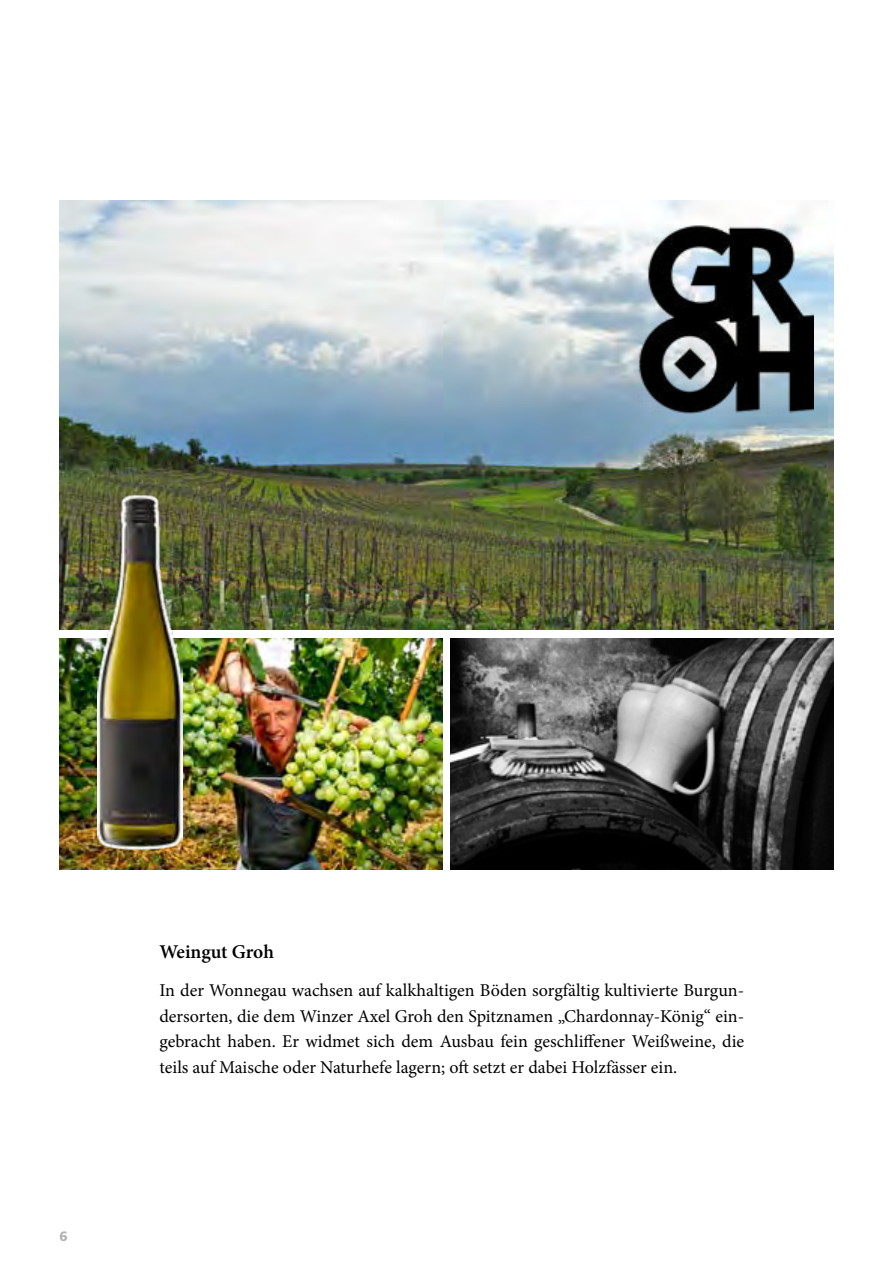
<style>
.page{position:relative;width:893px;height:1263px;background:#fff}
.page>*{position:absolute;margin:0;border:0;box-sizing:border-box;transform-origin:0 0}
.t1{font:600 19.5px "Minion Pro";letter-spacing:-.01em;color:#000}
.t2{font:18px/25.5px "Minion Pro";color:#000;text-align:justify}
.t3{font:900 13.5px "Frutiger";color:#b3b2b2}
</style>
<div class="page">
<img style="left:451px;top:638px;width:382px;height:231px">
<img style="left:60px;top:200px;width:773px;height:430px">
<img style="left:60px;top:638px;width:382px;height:231px">
<img style="left:98px;top:494px;width:84px;height:357px">
<img style="left:639px;top:224px;width:175px;height:190px">
<p class="t3" style="left:60px;top:1228px;width:10px">6</p>
<p class="t1" style="left:159px;top:938px;width:116px">Weingut Groh</p>
<p class="t2" style="left:159px;top:978px;width:586px">In der Wonnegau wachsen auf kalkhaltigen Böden sorgfältig kultivierte Burgun&shy;dersorten, die dem Winzer Axel Groh den Spitznamen „Chardonnay-König“ ein&shy;gebracht haben. Er widmet sich dem Ausbau fein geschliffener Weißweine, die teils auf Maische oder Naturhefe lagern; oft setzt er dabei Holzfässer ein.</p>
</div>
